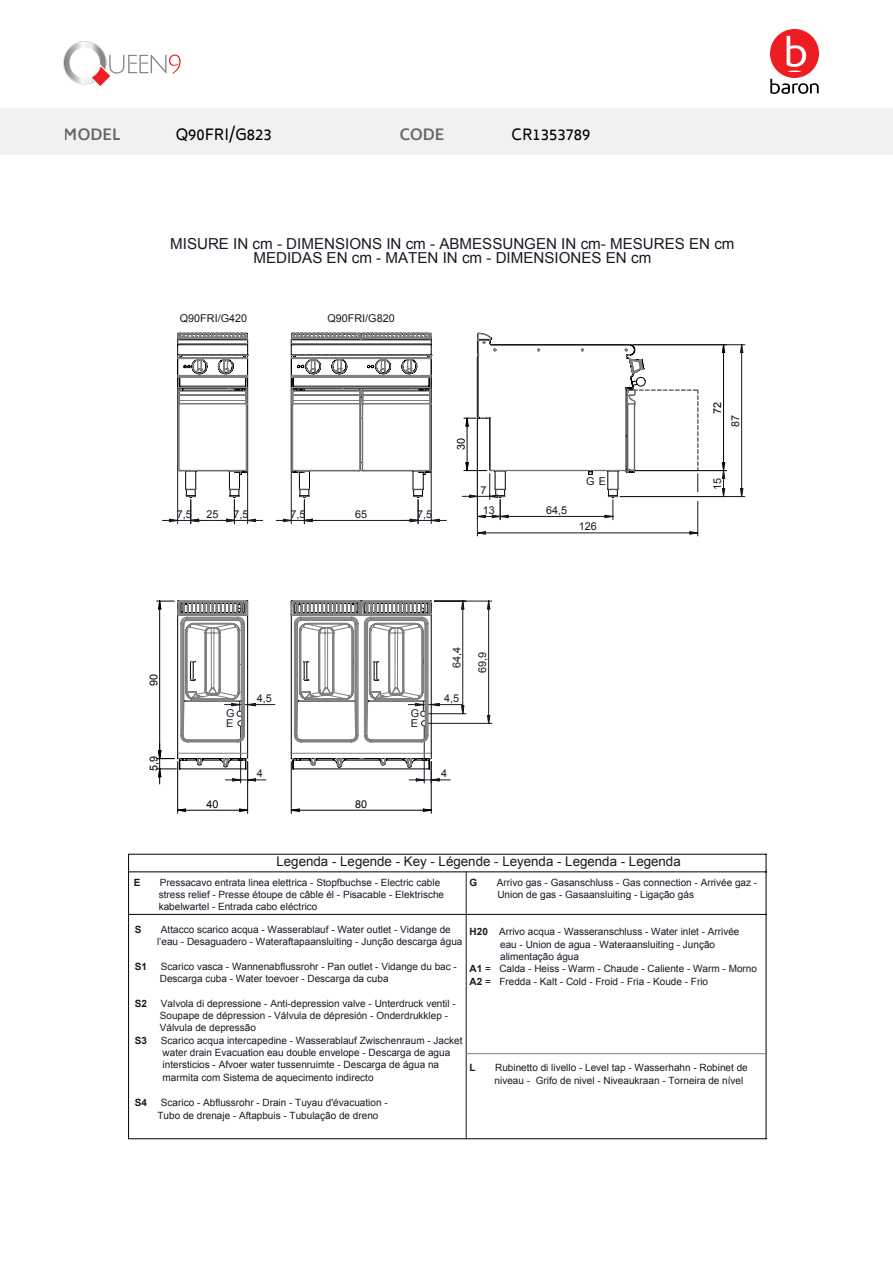
<style>
.page{position:relative;width:893px;height:1263px;background:#fff}
.page>*{position:absolute;margin:0;border:0;box-sizing:border-box;transform-origin:0 0}
.t1{font:15.15px/14.2px "Arial";color:#191924;text-align:center}
.t2{font:15px "Biryani";color:#000}
.t3{font:700 15px "Biryani";color:#4d4d4f}
.t4{font:13.35px "Arial";color:#191924}
.t5{font:10.8px "Arial";color:#191924}
.t6{font:10.8px "Arial";color:#000}
.t7{font:10.05px/12.3px "Arial";color:#191924}
.t8{font:700 10.05px "Arial";color:#191924}
.s1{font-weight:700}
</style>
<div class="page">
<hr style="left:129px;top:854px;width:637px;height:1px;background:#000">
<svg style="left:128px;top:854px;width:1px;height:18px"></svg>
<hr style="left:129px;top:872px;width:637px;height:1px;background:#000">
<svg style="left:766px;top:854px;width:1px;height:18px"></svg>
<hr style="left:128px;top:872px;width:1px;height:42px;background:#000">
<hr style="left:129px;top:914px;width:637px;height:1px;background:#000">
<hr style="left:766px;top:872px;width:1px;height:42px;background:#000">
<hr style="left:128px;top:914px;width:1px;height:225px;background:#000">
<hr style="left:129px;top:1138px;width:637px;height:1px;background:#000">
<hr style="left:766px;top:914px;width:1px;height:225px;background:#000">
<hr style="left:466px;top:872px;width:1px;height:267px;background:#191924">
<hr style="left:466px;top:1053px;width:300px;height:1px;background:#808080">
<svg style="left:162px;top:332px;width:285px;height:192px"></svg>
<svg style="left:462px;top:332px;width:283px;height:188px"></svg>
<svg style="left:156px;top:600px;width:336px;height:214px"></svg>
<div style="left:0;top:108px;width:893px;height:46px;background:#f1f1f2"></div>
<svg style="left:63px;top:41px;width:118px;height:45px"></svg>
<svg style="left:770px;top:79px;width:49px;height:15px"></svg>
<div style="left:770px;top:29px;width:49px;height:49px;background:#ed1d24;border-radius:50%"></div>
<svg style="left:787px;top:36px;width:19px;height:36px"></svg>
<h2 class="t3" style="left:64px;top:126px;width:58px">MODEL</h2>
<h2 class="t2" style="left:176px;top:126px;width:97px">Q90FRI/G823</h2>
<h2 class="t3" style="left:400px;top:126px;width:46px">CODE</h2>
<h2 class="t2" style="left:511px;top:126px;width:80px">CR1353789</h2>
<h1 class="t1" style="left:170px;top:237px;width:566px">MISURE IN cm - DIMENSIONS IN cm - ABMESSUNGEN IN cm- MESURES EN cm<br>MEDIDAS EN cm - MATEN IN cm - DIMENSIONES EN cm</h1>
<p class="t5" style="left:180px;top:311px;width:69px">Q90FRI/G420</p>
<p class="t5" style="left:327px;top:311px;width:69px">Q90FRI/G820</p>
<p class="t5" style="left:177px;top:507px;width:17px">7,5</p>
<p class="t5" style="left:207px;top:507px;width:14px">25</p>
<p class="t5" style="left:234px;top:507px;width:17px">7,5</p>
<p class="t5" style="left:290px;top:507px;width:17px">7,5</p>
<p class="t5" style="left:355px;top:507px;width:14px">65</p>
<p class="t5" style="left:417px;top:507px;width:17px">7,5</p>
<p class="t6" style="left:454px;top:450px;width:14px;rotate:-90deg">30</p>
<p class="t5" style="left:481px;top:483px;width:8px">7</p>
<p class="t5" style="left:483px;top:503px;width:14px">13</p>
<p class="t5" style="left:546px;top:503px;width:23px">64,5</p>
<p class="t5" style="left:586px;top:474px;width:21px">G E</p>
<p class="t5" style="left:579px;top:519px;width:20px">126</p>
<p class="t6" style="left:710px;top:414px;width:14px;rotate:-90deg">72</p>
<p class="t5" style="left:728px;top:427px;width:14px;rotate:-90deg">87</p>
<p class="t5" style="left:710px;top:489px;width:14px;rotate:-90deg">15</p>
<p class="t6" style="left:146px;top:686px;width:14px;rotate:-90deg">90</p>
<p class="t6" style="left:146px;top:771px;width:17px;rotate:-90deg">5,9</p>
<p class="t5" style="left:226px;top:706px;width:10px">G</p>
<p class="t5" style="left:257px;top:691px;width:17px">4,5</p>
<p class="t5" style="left:411px;top:706px;width:10px">G</p>
<p class="t5" style="left:226px;top:716px;width:9px">E</p>
<p class="t5" style="left:411px;top:716px;width:9px">E</p>
<p class="t5" style="left:257px;top:766px;width:8px">4</p>
<p class="t6" style="left:207px;top:797px;width:14px">40</p>
<p class="t6" style="left:355px;top:797px;width:14px">80</p>
<p class="t5" style="left:449px;top:668px;width:23px;rotate:-90deg">64,4</p>
<p class="t5" style="left:444px;top:691px;width:17px">4,5</p>
<p class="t5" style="left:475px;top:673px;width:23px;rotate:-90deg">69,9</p>
<p class="t5" style="left:441px;top:766px;width:8px">4</p>
<h3 class="t4" style="left:276px;top:852px;width:406px">Legenda - Legende - Key - Légende - Leyenda - Legenda - Legenda</h3>
<p class="t8" style="left:134px;top:875px;width:8px">E</p>
<p class="t7" style="left:159px;top:876px;width:287px">Pressacavo entrata linea elettrica - Stopfbuchse - Electric cable stress relief - Presse étoupe de câble él - Pisacable - Elektrische kabelwartel - Entrada cabo eléctrico</p>
<p class="t8" style="left:470px;top:875px;width:9px">G</p>
<p class="t7" style="left:497px;top:876px;width:262px">Arrivo gas - Gasanschluss - Gas connection - Arrivée gaz -<br>Union de gas - Gasaansluiting - Ligação gás</p>
<p class="t7" style="left:470px;top:926px;width:271px"><span class="s1">H20</span> Arrivo acqua - Wasseranschluss - Water inlet - Arrivée</p>
<p class="t7" style="left:500px;top:938px;width:216px">eau - Union de agua - Wateraansluiting - Junção</p>
<p class="t7" style="left:500px;top:950px;width:80px">alimentação água</p>
<p class="t7" style="left:470px;top:963px;width:289px"><span class="s1">A1</span> = Calda - Heiss - Warm - Chaude - Caliente - Warm - Morno</p>
<p class="t7" style="left:470px;top:975px;width:240px"><span class="s1">A2</span> = Fredda - Kalt - Cold - Froid - Fria - Koude - Frio</p>
<p class="t8" style="left:135px;top:922px;width:8px">S</p>
<p class="t7" style="left:157px;top:923px;width:307px;text-indent:4px">Attacco scarico acqua - Wasserablauf - Water outlet - Vidange de l’eau - Desaguadero - Wateraftapaansluiting - Junção descarga água</p>
<p class="t8" style="left:135px;top:959px;width:14px">S1</p>
<p class="t7" style="left:160px;top:960px;width:299px">Scarico vasca - Wannenabflussrohr - Pan outlet - Vidange du bac -<br>Descarga cuba - Water toevoer - Descarga da cuba</p>
<p class="t8" style="left:135px;top:996px;width:14px">S2</p>
<p class="t7" style="left:160px;top:997px;width:297px">Valvola di depressione - Anti-depression valve - Unterdruck ventil -<br>Soupape de dépression - Válvula de dépresión - Onderdrukklep -<br>Válvula de depressão</p>
<p class="t8" style="left:135px;top:1033px;width:14px">S3</p>
<p class="t7" style="left:161px;top:1034px;width:303px">Scarico acqua intercapedine - Wasserablauf Zwischenraum - Jacket water drain Evacuation eau double envelope - Descarga de agua intersticios - Afvoer water tussenruimte - Descarga de água na marmita com Sistema de aquecimento indirecto</p>
<p class="t8" style="left:135px;top:1095px;width:14px">S4</p>
<p class="t7" style="left:157px;top:1095px;width:232px;line-height:13.2px;text-indent:3px">Scarico - Abflussrohr - Drain - Tuyau d'évacuation -<br>Tubo de drenaje - Aftapbuis - Tubulação de dreno</p>
<p class="t8" style="left:470px;top:1061px;width:8px">L</p>
<p class="t7" style="left:495px;top:1062px;width:255px">Rubinetto di livello - Level tap - Wasserhahn - Robinet de niveau - Grifo de nivel - Niveaukraan - Torneira de nível</p>
</div>
